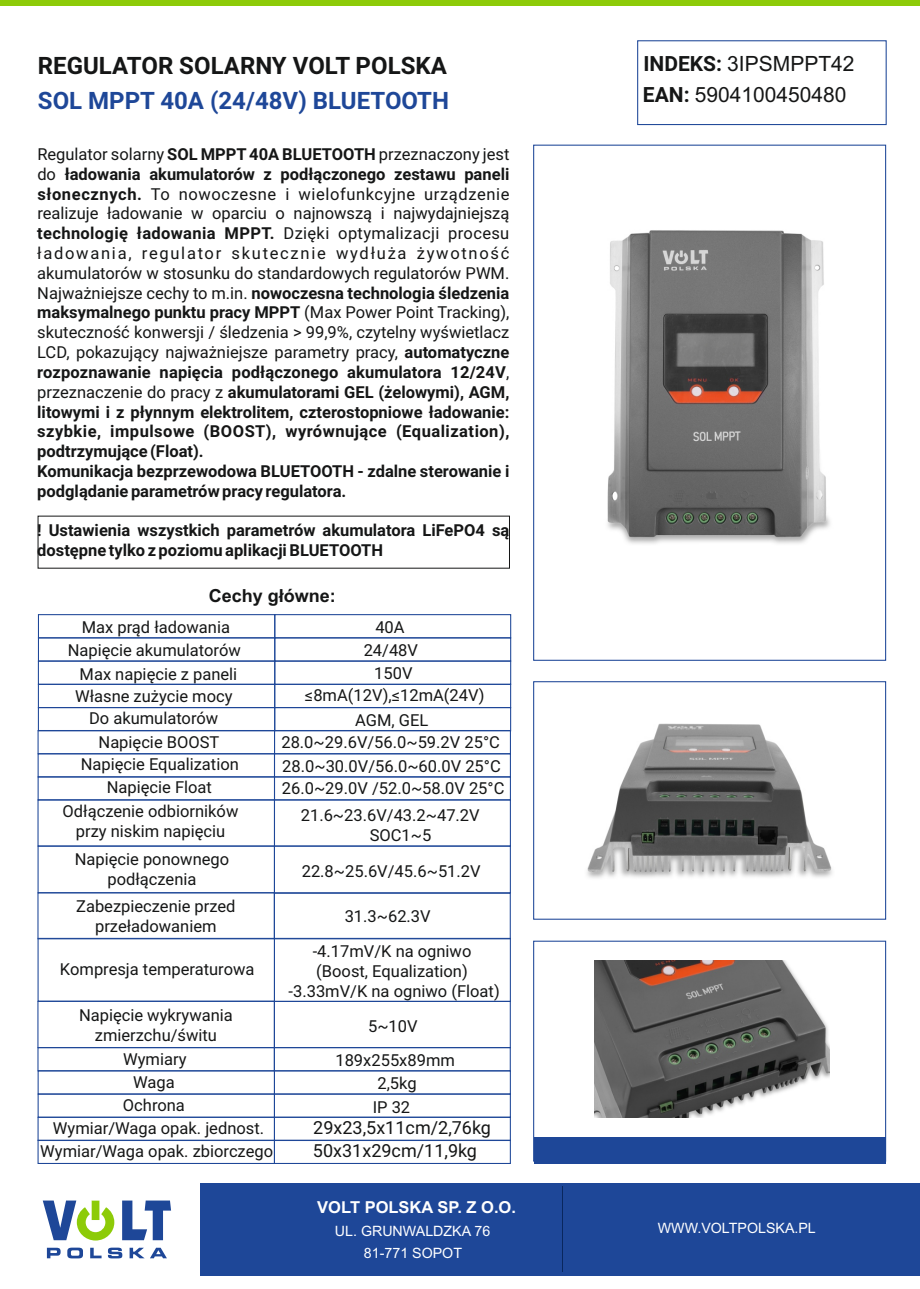
<style>
.page{position:relative;width:920px;height:1289px;background:#fff}
.page>*{position:absolute;margin:0;border:0;box-sizing:border-box;transform-origin:0 0}
.t1{font:700 24px "Roboto";color:#1e4798}
.t2{font:700 24px "Roboto";color:#151616}
.t3{font:21px/30.6px "Arial";color:#151616}
.t4{font:18px/23.4px "Roboto";color:#151616}
.t5{font:700 18px "Arial";color:#151616}
.t6{font:700 16.5px/19.8px "Roboto";color:#151616}
.t7{font:16.5px/19.8px "Roboto";color:#151616;text-align:center}
.t8{font:700 16.5px "Arial";color:#fff}
.t9{font:14.25px/22.4px "Arial";color:#fff;text-align:center}
.s1{font-weight:400}
.s2{font-family:"Roboto";font-weight:700}
</style>
<div class="page">
<div style="left:38px;top:707px;width:237px;height:24px;border:1px solid #1e4798"></div>
<div style="left:274px;top:707px;width:237px;height:24px;border:1px solid #1e4798"></div>
<div style="left:0;top:0;width:920px;height:6px;background:#8dcb08"></div>
<div style="left:200px;top:1183px;width:720px;height:92px;background:#1e4798"></div>
<svg style="left:43px;top:1200px;width:71px;height:40px"></svg>
<svg style="left:122px;top:1200px;width:49px;height:40px"></svg>
<svg style="left:47px;top:1247px;width:14px;height:11px"></svg>
<svg style="left:67px;top:1247px;width:16px;height:11px"></svg>
<svg style="left:90px;top:1247px;width:12px;height:11px"></svg>
<svg style="left:108px;top:1247px;width:14px;height:11px"></svg>
<svg style="left:130px;top:1247px;width:37px;height:11px"></svg>
<hr style="left:562px;top:1186px;width:1px;height:86px;background:#09275e">
<div style="left:38px;top:614px;width:237px;height:24px;border:1px solid #1e4798"></div>
<div style="left:38px;top:637px;width:237px;height:24px;border:1px solid #1e4798"></div>
<div style="left:38px;top:660px;width:237px;height:25px;border:1px solid #1e4798"></div>
<div style="left:274px;top:614px;width:237px;height:24px;border:1px solid #1e4798"></div>
<div style="left:274px;top:637px;width:237px;height:24px;border:1px solid #1e4798"></div>
<div style="left:274px;top:660px;width:237px;height:25px;border:1px solid #1e4798"></div>
<div style="left:637px;top:40px;width:249px;height:85px;border:1px solid #1e4798"></div>
<div style="left:274px;top:892px;width:237px;height:47px;border:1px solid #1e4798"></div>
<div style="left:38px;top:730px;width:237px;height:24px;border:1px solid #1e4798"></div>
<div style="left:274px;top:730px;width:237px;height:24px;border:1px solid #1e4798"></div>
<div style="left:38px;top:753px;width:237px;height:24px;border:1px solid #1e4798"></div>
<div style="left:274px;top:753px;width:237px;height:24px;border:1px solid #1e4798"></div>
<div style="left:38px;top:776px;width:237px;height:24px;border:1px solid #1e4798"></div>
<div style="left:274px;top:776px;width:237px;height:24px;border:1px solid #1e4798"></div>
<div style="left:37px;top:799px;width:238px;height:47px;border:1px solid #1e4798"></div>
<div style="left:274px;top:799px;width:237px;height:47px;border:1px solid #1e4798"></div>
<div style="left:38px;top:845px;width:237px;height:48px;border:1px solid #1e4798"></div>
<div style="left:274px;top:845px;width:237px;height:48px;border:1px solid #1e4798"></div>
<div style="left:37px;top:1000px;width:238px;height:48px;border:1px solid #1e4798"></div>
<div style="left:274px;top:1000px;width:237px;height:48px;border:1px solid #1e4798"></div>
<div style="left:37px;top:1047px;width:238px;height:24px;border:1px solid #1e4798"></div>
<div style="left:274px;top:1047px;width:237px;height:24px;border:1px solid #1e4798"></div>
<div style="left:38px;top:938px;width:237px;height:63px;border:1px solid #1e4798"></div>
<div style="left:38px;top:1070px;width:237px;height:24px;border:1px solid #1e4798"></div>
<div style="left:38px;top:1093px;width:237px;height:24px;border:1px solid #1e4798"></div>
<div style="left:38px;top:1116px;width:237px;height:25px;border:1px solid #1e4798"></div>
<div style="left:274px;top:1070px;width:237px;height:24px;border:1px solid #1e4798"></div>
<div style="left:274px;top:1093px;width:237px;height:24px;border:1px solid #1e4798"></div>
<div style="left:274px;top:1116px;width:237px;height:25px;border:1px solid #1e4798"></div>
<div style="left:38px;top:1139px;width:237px;height:25px;border:1px solid #1e4798"></div>
<div style="left:274px;top:1139px;width:237px;height:25px;border:1px solid #1e4798"></div>
<div style="left:274px;top:938px;width:237px;height:64px;border:1px solid #1e4798"></div>
<div style="left:533px;top:1139px;width:352px;height:24px;background:#1e4798"></div>
<div style="left:533px;top:681px;width:353px;height:238px;border:1px solid #1e4798"></div>
<div style="left:533px;top:1136px;width:352px;height:25px;background:#1e4798"></div>
<img style="left:607px;top:230px;width:223px;height:314px">
<img style="left:594px;top:960px;width:235px;height:157px">
<img style="left:587px;top:723px;width:245px;height:155px">
<h1 class="t2" style="left:38px;top:56px;width:410px">REGULATOR SOLARNY VOLT POLSKA</h1>
<h1 class="t1" style="left:38px;top:91px;width:412px">SOL MPPT 40A (24/48V) BLUETOOTH</h1>
<p class="t6" style="left:37px;top:146px;width:473px"><span class="s1">Regulator solarny</span> SOL MPPT40A BLUETOOTH <span class="s1">przeznaczony jest do</span> ładowania akumulatorów z podłączonego zestawu paneli słonecznych. <span class="s1">To nowoczesne i wielofunkcyjne urządzenie realizuje ładowanie w oparciu o najnowszą i najwydajniejszą </span>technologię ładowania MPPT. <span class="s1">Dzięki optymalizacji procesu ładowania, regulator skutecznie wydłuża żywotność akumulatorów w stosunku do standardowych regulatorów PWM.<br>Najważniejsze cechy to m.in.</span> nowoczesna technologia śledzenia maksymalnego punktu pracy MPPT <span class="s1">(Max Power Point Tracking), skuteczność konwersji / śledzenia &gt; 99,9%, czytelny wyświetlacz LCD, pokazujący najważniejsze parametry pracy,</span> automatyczne rozpoznawanie napięcia podłączonego akumulatora 12/24V<span class="s1">, przeznaczenie do pracy z</span> akumulatorami GEL (żelowymi), AGM, litowymi i z płynnym elektrolitem, czterostopniowe ładowanie: szybkie, impulsowe (BOOST), wyrównujące (Equalization), podtrzymujące (Float).<br>Komunikacja bezprzewodowa BLUETOOTH - zdalne sterowanie i podglądanie parametrów pracy regulatora.</p>
<p class="t6" style="left:37px;top:522px;width:473px">! Ustawienia wszystkich parametrów akumulatora LiFePO4 są dostępne tylko z poziomu aplikacji BLUETOOTH</p>
<p class="t5" style="left:209px;top:589px;width:129px">Cechy główne:</p>
<p class="t7" style="left:82px;top:619px;width:150px">Max prąd ładowania</p>
<p class="t7" style="left:80px;top:665px;width:159px">Max napięcie z paneli</p>
<p class="t7" style="left:375px;top:618px;width:31px">40A</p>
<p class="t7" style="left:68px;top:642px;width:175px">Napięcie akumulatorów</p>
<p class="t7" style="left:363px;top:640px;width:56px;line-height:23.2px">24/48V<br>150V</p>
<p class="t7" style="left:75px;top:686px;width:159px;line-height:22.8px">Własne zużycie mocy<br>Do akumulatorów</p>
<p class="t7" style="left:305px;top:684px;width:181px;line-height:25.2px">≤8mA(12V),≤12mA(24V)<br>AGM, GEL</p>
<p class="t7" style="left:99px;top:734px;width:122px">Napięcie BOOST</p>
<p class="t7" style="left:281px;top:733px;width:220px">28.0~29.6V/56.0~59.2V 25°C</p>
<p class="t7" style="left:81px;top:755px;width:159px;line-height:22.8px">Napięcie Equalization<br>Napięcie Float</p>
<p class="t7" style="left:282px;top:756px;width:224px;line-height:22px;text-align:left">28.0~30.0V/56.0~60.0V 25°C<br>26.0~29.0V /52.0~58.0V 25°C</p>
<p class="t7" style="left:369px;top:807px;width:112px;text-align:left;text-indent:-69px">21.6~23.6V/43.2~47.2V<br>SOC1~5</p>
<p class="t7" style="left:302px;top:862px;width:180px">22.8~25.6V/45.6~51.2V</p>
<p class="t7" style="left:313px;top:900px;width:160px;line-height:35.2px">31.3~62.3V -4.17mV/K na ogniwo</p>
<p class="t7" style="left:288px;top:963px;width:213px">(Boost, Equalization) -3.33mV/K na ogniwo (Float)</p>
<p class="t7" style="left:335px;top:1010px;width:121px;line-height:34.2px">5~10V<br>189x255x89mm</p>
<p class="t7" style="left:373px;top:1098px;width:39px">IP 32</p>
<p class="t7" style="left:63px;top:803px;width:177px">Odłączenie odbiorników przy niskim napięciu</p>
<p class="t7" style="left:75px;top:850px;width:156px">Napięcie ponownego podłączenia</p>
<p class="t7" style="left:76px;top:898px;width:161px">Zabezpieczenie przed przeładowaniem</p>
<p class="t7" style="left:60px;top:960px;width:196px">Kompresja temperaturowa</p>
<p class="t7" style="left:79px;top:1007px;width:155px">Napięcie wykrywania zmierzchu/świtu</p>
<p class="t7" style="left:133px;top:1073px;width:43px">Waga</p>
<p class="t7" style="left:123px;top:1051px;width:65px">Wymiary</p>
<p class="t7" style="left:123px;top:1096px;width:63px">Ochrona</p>
<p class="t7" style="left:377px;top:1075px;width:41px">2,5kg</p>
<p class="t4" style="left:313px;top:1117px;width:179px">29x23,5x11cm/2,76kg<br>50x31x29cm/11,9kg</p>
<p class="t7" style="left:40px;top:1118px;width:234px;line-height:23.4px">Wymiar/Waga opak. jednost.<br>Wymiar/Waga opak. zbiorczego</p>
<p class="t8" style="left:317px;top:1200px;width:200px">VOLT POLSKA SP. Z O.O.</p>
<p class="t9" style="left:335px;top:1220px;width:157px">UL. GRUNWALDZKA 76<br>81-771 SOPOT</p>
<p class="t3" style="left:643px;top:50px;width:213px"><span class="s2">INDEKS:</span> 3IPSMPPT42<br><span class="s2">EAN:</span> 5904100450480</p>
<p class="t9" style="left:658px;top:1217px;width:159px">WWW.VOLTPOLSKA.PL</p>
</div>
